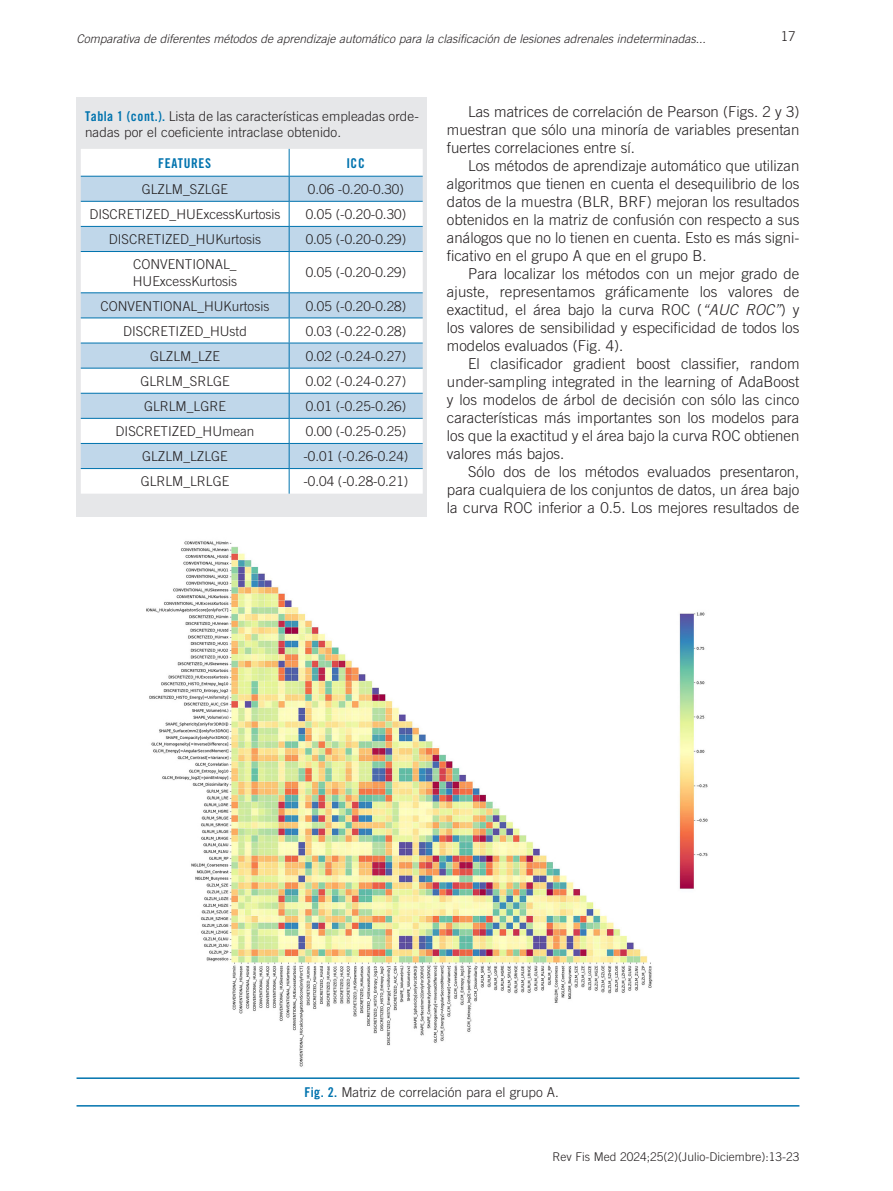
<style>
.page{position:relative;width:893px;height:1191px;background:#fff}
.page>*{position:absolute;margin:0;border:0;box-sizing:border-box;transform-origin:0 0}
.texto_normal_IG{font:300 15px/18px "Trade Gothic";color:#231f20;text-align:justify}
.Tabla_txt_IG{font:300 13.5px/16.2px "Trade Gothic";color:#231f20}
.Figura_pie_IG{font:300 13.5px "Trade Gothic";color:#231f20}
.t1{font:13.5px "Trade Gothic Bold Cond Twenty 10";color:#0073ae}
.t2{font:italic 300 12px "Trade Gothic";color:#231f20}
.t3{font:300 12px "Trade Gothic";color:#231f20}
.s1{font-family:"Trade Gothic Bold Cond Twenty 10";font-weight:400;color:#0073ae}
.s2{font-style:italic}
</style>
<div class="page">
<hr style="left:77px;top:1077px;width:722px;height:2px;background:#0073ae">
<hr style="left:77px;top:1105px;width:722px;height:1px;background:#0073ae">
<img style="left:146px;top:541px;width:562px;height:526px">
<div style="left:77px;top:144px;width:350px;height:373px;background:#e6e7e9"></div>
<div style="left:77px;top:98px;width:350px;height:48px;background:#e6e7e9"></div>
<div style="left:81px;top:149px;width:342px;height:344px;background:#fff"></div>
<svg style="left:81px;top:177px;width:342px;height:291px;background:#dce9f3"></svg>
<hr style="left:81px;top:176px;width:208px;height:1px;background:#0073ae">
<hr style="left:289px;top:176px;width:134px;height:1px;background:#0073ae">
<hr style="left:81px;top:201px;width:208px;height:1px;background:#0073ae">
<hr style="left:289px;top:201px;width:134px;height:1px;background:#0073ae">
<hr style="left:289px;top:252px;width:1px;height:40px;background:#0073ae">
<hr style="left:81px;top:226px;width:208px;height:1px;background:#0073ae">
<hr style="left:289px;top:226px;width:134px;height:1px;background:#0073ae">
<svg style="left:289px;top:149px;width:1px;height:102px"></svg>
<hr style="left:81px;top:251px;width:208px;height:1px;background:#0073ae">
<hr style="left:289px;top:251px;width:134px;height:1px;background:#0073ae">
<hr style="left:81px;top:292px;width:208px;height:1px;background:#0073ae">
<hr style="left:289px;top:292px;width:134px;height:1px;background:#0073ae">
<hr style="left:81px;top:317px;width:208px;height:1px;background:#0073ae">
<hr style="left:289px;top:317px;width:134px;height:1px;background:#0073ae">
<hr style="left:81px;top:343px;width:208px;height:1px;background:#0073ae">
<hr style="left:289px;top:343px;width:134px;height:1px;background:#0073ae">
<hr style="left:81px;top:368px;width:208px;height:1px;background:#0073ae">
<hr style="left:289px;top:368px;width:134px;height:1px;background:#0073ae">
<hr style="left:81px;top:393px;width:208px;height:1px;background:#0073ae">
<hr style="left:289px;top:393px;width:134px;height:1px;background:#0073ae">
<hr style="left:81px;top:418px;width:208px;height:1px;background:#0073ae">
<hr style="left:289px;top:418px;width:134px;height:1px;background:#0073ae">
<hr style="left:81px;top:443px;width:208px;height:1px;background:#0073ae">
<hr style="left:289px;top:443px;width:134px;height:1px;background:#0073ae">
<svg style="left:289px;top:293px;width:1px;height:200px"></svg>
<hr style="left:81px;top:468px;width:208px;height:1px;background:#0073ae">
<hr style="left:289px;top:468px;width:134px;height:1px;background:#0073ae">
<p class="t2" style="left:77px;top:31px;width:631px">Comparativa de diferentes métodos de aprendizaje automático para la clasificación de lesiones adrenales indeterminadas...</p>
<p class="Tabla_txt_IG" style="left:781px;top:28px;width:17px">17</p>
<p class="Tabla_txt_IG" style="left:85px;top:108px;width:335px"><span class="s1">Tabla 1 (cont.).</span> Lista de las características empleadas orde&shy;nadas por el coeficiente intraclase obtenido.</p>
<p class="t1" style="left:158px;top:155px;width:55px">FEATURES</p>
<p class="t1" style="left:346px;top:155px;width:21px">ICC</p>
<p class="Tabla_txt_IG" style="left:142px;top:181px;width:88px">GLZLM_SZLGE</p>
<p class="Tabla_txt_IG" style="left:308px;top:181px;width:98px">0.06 -0.20-0.30)</p>
<p class="Tabla_txt_IG" style="left:89px;top:206px;width:193px">DISCRETIZED_HUExcessKurtosis</p>
<p class="Tabla_txt_IG" style="left:306px;top:206px;width:102px">0.05 (-0.20-0.30)</p>
<p class="Tabla_txt_IG" style="left:109px;top:231px;width:154px">DISCRETIZED_HUKurtosis</p>
<p class="Tabla_txt_IG" style="left:306px;top:231px;width:102px">0.05 (-0.20-0.29)</p>
<p class="Tabla_txt_IG" style="left:133px;top:256px;width:106px">CONVENTIONAL_<br>HUExcessKurtosis</p>
<p class="Tabla_txt_IG" style="left:306px;top:264px;width:102px">0.05 (-0.20-0.29)</p>
<p class="Tabla_txt_IG" style="left:101px;top:298px;width:170px">CONVENTIONAL_HUKurtosis</p>
<p class="Tabla_txt_IG" style="left:306px;top:298px;width:102px">0.05 (-0.20-0.28)</p>
<p class="Tabla_txt_IG" style="left:123px;top:323px;width:125px">DISCRETIZED_HUstd</p>
<p class="Tabla_txt_IG" style="left:306px;top:323px;width:102px">0.03 (-0.22-0.28)</p>
<p class="Tabla_txt_IG" style="left:150px;top:348px;width:71px">GLZLM_LZE</p>
<p class="Tabla_txt_IG" style="left:306px;top:348px;width:102px">0.02 (-0.24-0.27)</p>
<p class="Tabla_txt_IG" style="left:140px;top:373px;width:91px">GLRLM_SRLGE</p>
<p class="Tabla_txt_IG" style="left:306px;top:373px;width:102px">0.02 (-0.24-0.27)</p>
<p class="Tabla_txt_IG" style="left:144px;top:398px;width:83px">GLRLM_LGRE</p>
<p class="Tabla_txt_IG" style="left:306px;top:398px;width:102px">0.01 (-0.25-0.26)</p>
<p class="Tabla_txt_IG" style="left:116px;top:423px;width:140px">DISCRETIZED_HUmean</p>
<p class="Tabla_txt_IG" style="left:306px;top:423px;width:102px">0.00 (-0.25-0.25)</p>
<p class="Tabla_txt_IG" style="left:142px;top:448px;width:87px">GLZLM_LZLGE</p>
<p class="Tabla_txt_IG" style="left:303px;top:448px;width:107px">-0.01 (-0.26-0.24)</p>
<p class="Tabla_txt_IG" style="left:141px;top:473px;width:90px">GLRLM_LRLGE</p>
<p class="Tabla_txt_IG" style="left:303px;top:473px;width:107px">-0.04 (-0.28-0.21)</p>
<p class="texto_normal_IG" style="left:447px;top:102px;width:354px;text-indent:21px">Las matrices de correlación de Pearson (Figs. 2 y 3) muestran que sólo una minoría de variables presentan fuertes correlaciones entre sí.</p>
<p class="texto_normal_IG" style="left:447px;top:156px;width:354px;text-indent:21px">Los métodos de aprendizaje automático que utilizan algoritmos que tienen en cuenta el desequilibrio de los datos de la muestra (BLR, BRF) mejoran los resultados obtenidos en la matriz de confusión con respecto a sus análogos que no lo tienen en cuenta. Esto es más signi&shy;ficativo en el grupo A que en el grupo B.</p>
<p class="texto_normal_IG" style="left:447px;top:264px;width:354px;text-indent:21px">Para localizar los métodos con un mejor grado de ajuste, representamos gráficamente los valores de exactitud, el área bajo la curva ROC (<span class="s2">“AUC ROC”</span>) y los valores de sensibilidad y especificidad de todos los modelos evaluados (Fig. 4).</p>
<p class="texto_normal_IG" style="left:447px;top:354px;width:354px;text-indent:21px">El clasificador gradient boost classifier, random under-sampling integrated in the learning of AdaBoost y los modelos de árbol de decisión con sólo las cinco características más importantes son los modelos para los que la exactitud y el área bajo la curva ROC obtienen valores más bajos.</p>
<p class="texto_normal_IG" style="left:447px;top:462px;width:354px;text-indent:21px">Sólo dos de los métodos evaluados presentaron, para cualquiera de los conjuntos de datos, un área bajo la curva ROC inferior a 0.5. Los mejores resultados de</p>
<p class="Figura_pie_IG" style="left:304px;top:1084px;width:256px"><span class="s1">Fig. 2.</span> Matriz de correlación para el grupo A.</p>
<p class="t3" style="left:552px;top:1149px;width:249px">Rev Fis Med 2024;25(2)(Julio-Diciembre):13-23</p>
</div>
